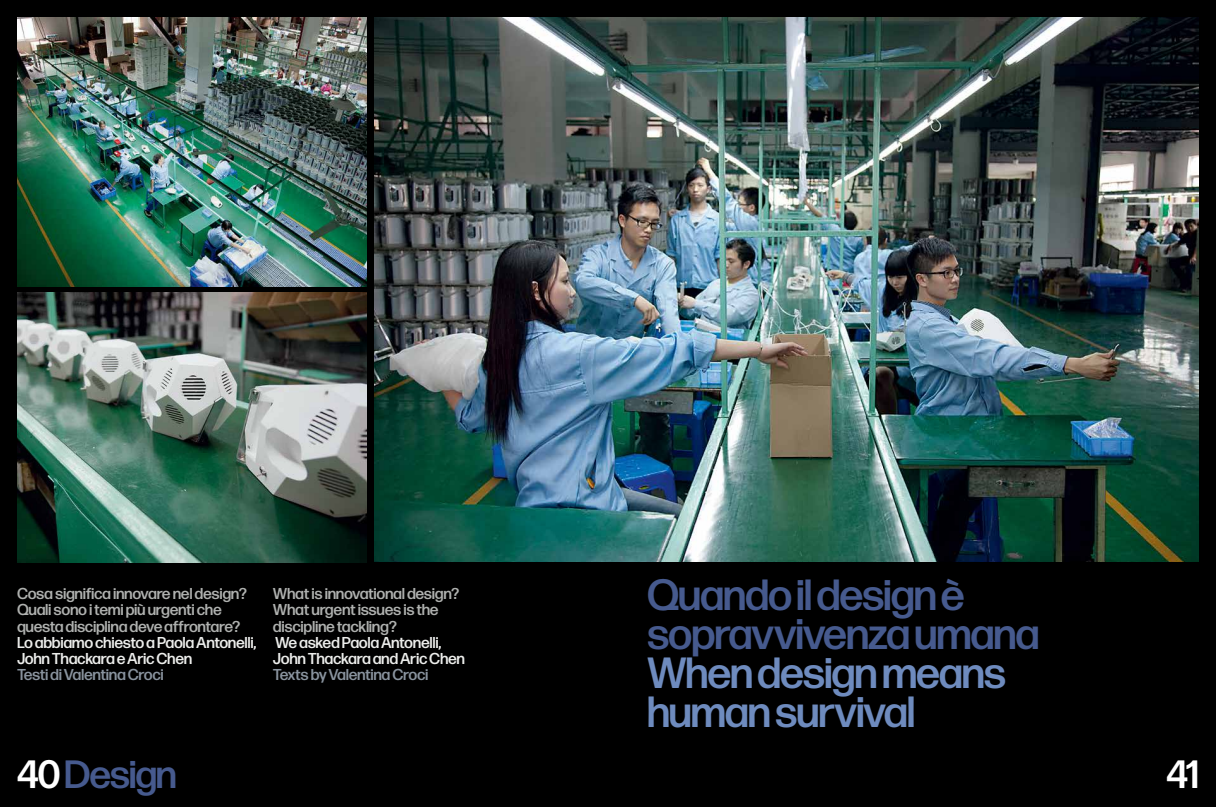
<style>
.page{position:relative;width:1216px;height:807px;background:#fff}
.page>*{position:absolute;margin:0;border:0;box-sizing:border-box;transform-origin:0 0}
.t1{font:500 43.57px/38.8px "Forma DJR Banner";letter-spacing:.005em;color:#465a8e}
.t2{font:500 43.57px/38.8px "Forma DJR Banner";letter-spacing:.005em;color:#6e8bbe}
.t3{font:500 39.38px "Forma DJR Banner";color:#465a8e}
.t4{font:500 39.38px "Forma DJR Banner";color:#fff}
.t5{font:500 15.75px/16.1px "Forma DJR Banner";letter-spacing:.02em;color:#afb1af}
.t6{font:500 15.75px/16.1px "Forma DJR Banner";letter-spacing:.02em;color:#ecedeb}
.t7{font:500 15.75px "Forma DJR Banner";letter-spacing:.02em;color:#89939e}
.s1{color:#fff}
</style>
<div class="page">
<div style="left:0;top:0;width:1215px;height:806px;background:#000"></div>
<img style="left:374px;top:17px;width:824px;height:544px">
<img style="left:17px;top:17px;width:349px;height:269px">
<img style="left:17px;top:292px;width:349px;height:270px">
<p class="t5" style="left:17px;top:585px;width:231px">Cosa significa innovare nel design?<br>Quali sono i temi più urgenti che questa disciplina deve affrontare?</p>
<p class="t6" style="left:17px;top:633px;width:240px">Lo abbiamo chiesto a Paola Antonelli,<br>John Thackara e Aric Chen</p>
<p class="t7" style="left:17px;top:664px;width:148px">Testi di Valentina Croci</p>
<p class="t5" style="left:273px;top:585px;width:187px">What is innovational design?<br>What urgent issues is the discipline tackling?</p>
<p class="t6" style="left:273px;top:633px;width:193px">We asked Paola Antonelli,<br>John Thackara and Aric Chen</p>
<p class="t7" style="left:273px;top:664px;width:156px">Texts by Valentina Croci</p>
<h2 class="t3" style="left:17px;top:749px;width:160px"><span class="s1">40</span>Design</h2>
<h1 class="t1" style="left:647px;top:574px;width:392px">Quando il design è sopravvivenza umana</h1>
<h1 class="t2" style="left:647px;top:652px;width:359px">When design means human survival</h1>
<h2 class="t4" style="left:1166px;top:749px;width:33px">41</h2>
</div>
